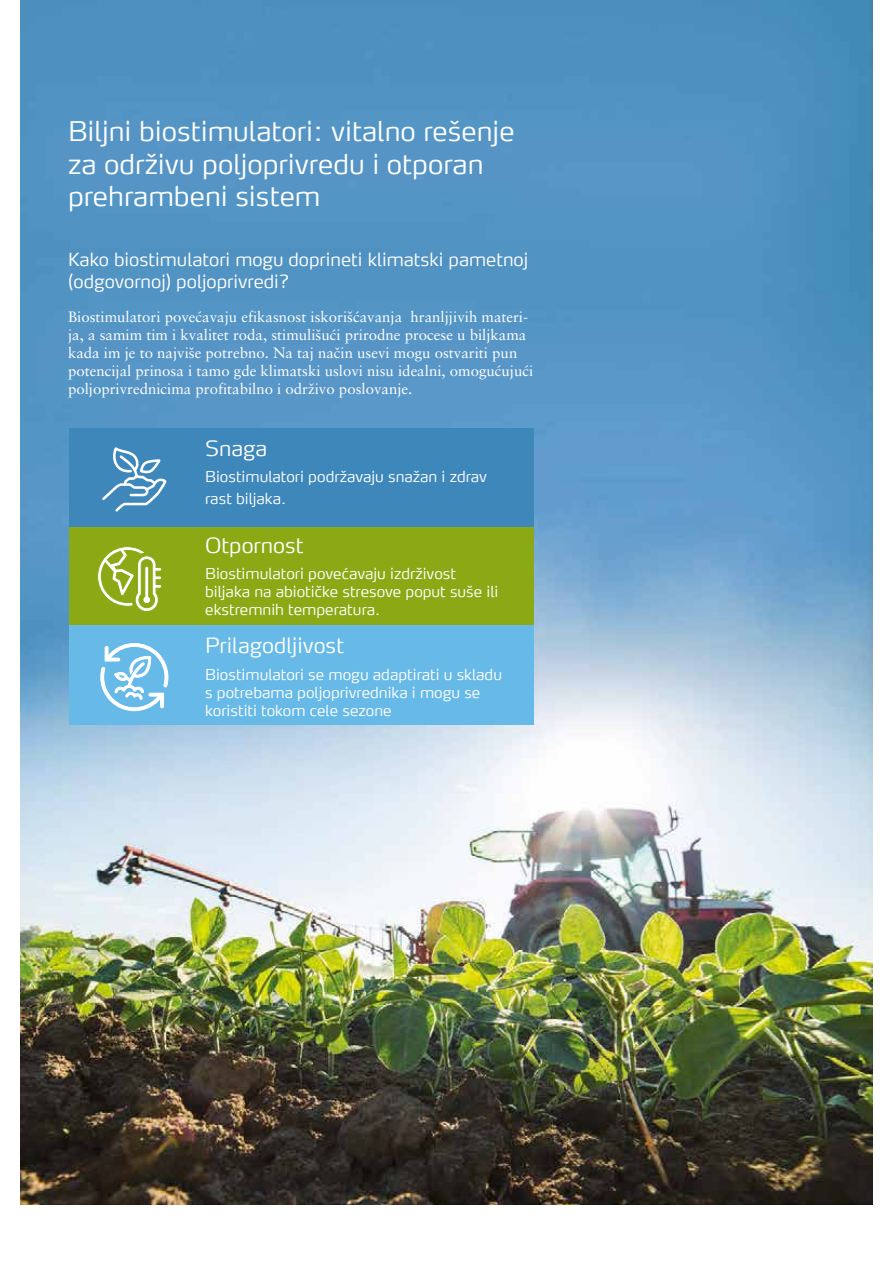
<style>
.page{position:relative;width:893px;height:1263px;background:#fff}
.page>*{position:absolute;margin:0;border:0;box-sizing:border-box;transform-origin:0 0}
.t1{font:300 27px/32.4px "Max CELF";color:#fff}
.t2{font:300 21px "Max CELF";color:#fff}
.t3{font:300 18px/21.6px "Max CELF";color:#fff}
.t4{font:15px/18px "Sabon LT Pro";color:#fff}
.t5{font:300 15px/18px "Max CELF";color:#fff}
</style>
<div class="page">
<img style="left:21px;top:0;width:851px;height:1204px">
<div style="left:69px;top:429px;width:465px;height:98px;background:#3e87bb"></div>
<div style="left:69px;top:527px;width:465px;height:99px;background:#8ba915"></div>
<div style="left:69px;top:625px;width:465px;height:100px;background:#67b9e8"></div>
<svg style="left:100px;top:643px;width:68px;height:68px"></svg>
<svg style="left:102px;top:447px;width:65px;height:65px"></svg>
<svg style="left:97px;top:546px;width:65px;height:66px"></svg>
<h1 class="t1" style="left:68px;top:115px;width:448px">Biljni biostimulatori: vitalno rešenje za održivu poljoprivredu i otporan prehrambeni sistem</h1>
<p class="t3" style="left:68px;top:249px;width:462px">Kako biostimulatori mogu doprineti klimatski pametnoj (odgovornoj) poljoprivredi?</p>
<p class="t4" style="left:68px;top:307px;width:467px">Biostimulatori povećavaju efikasnost iskorišćavanja hranljjivih materi&shy;ja, a samim tim i kvalitet roda, stimulišući prirodne procese u biljkama kada im je to najviše potrebno. Na taj način usevi mogu ostvariti pun potencijal prinosa i tamo gde klimatski uslovi nisu idealni, omogućujući poljoprivrednicima profitabilno i održivo poslovanje.</p>
<h2 class="t2" style="left:205px;top:435px;width:64px">Snaga</h2>
<p class="t5" style="left:205px;top:465px;width:283px;line-height:21.6px">Biostimulatori podržavaju snažan i zdrav rast biljaka.</p>
<h2 class="t2" style="left:205px;top:532px;width:100px">Otpornost</h2>
<p class="t5" style="left:205px;top:565px;width:295px">Biostimulatori povećavaju izdrživost biljaka na abiotičke stresove poput suše ili ekstremnih temperatura.</p>
<h2 class="t2" style="left:205px;top:633px;width:140px">Prilagodljivost</h2>
<p class="t5" style="left:205px;top:665px;width:298px">Biostimulatori se mogu adaptirati u skladu s potrebama poljoprivrednika i mogu se koristiti tokom cele sezone</p>
</div>
